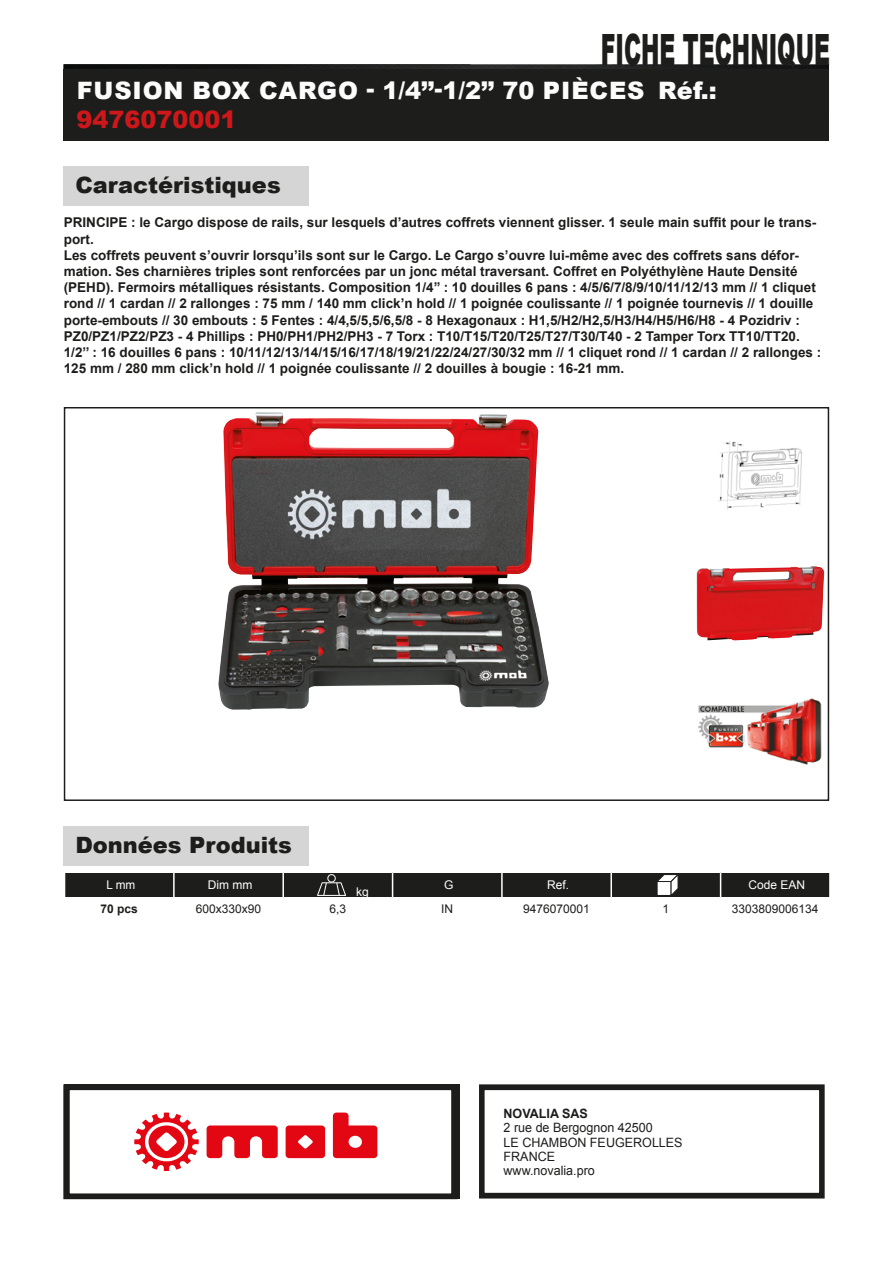
<style>
.page{position:relative;width:893px;height:1263px;background:#fff}
.page>*{position:absolute;margin:0;border:0;box-sizing:border-box;transform-origin:0 0}
.t1{font:900 43.2px "Arial";color:#1d1d1b;scale:.51 1}
.t2{font:900 24px "Arial";letter-spacing:.035em;color:#fcfcfc}
.t3{font:900 24px "Arial";color:#cd171a}
.t4{font:900 22.5px "Arial";color:#1d1d1b}
.t5{font:700 13.5px/16.2px "Arial";color:#1d1d1b}
.t6{font:12.9px/14.2px "Arial";color:#1d1d1b}
.t7{font:700 12.9px "Arial";color:#1d1d1b}
.t8{font:12px "Arial";color:#1d1d1b}
.t9{font:12px "Arial";color:#fff}
.t10{font:700 12px "Arial";color:#1d1d1b}
</style>
<div class="page">
<img style="left:64px;top:64px;width:765px;height:5px">
<div style="left:64px;top:69px;width:765px;height:72px;background:#1d1d1b"></div>
<div style="left:479px;top:1084px;width:346px;height:114px;border:6px solid #1d1d1b"></div>
<div style="left:64px;top:166px;width:245px;height:40px;background:#d5d5d5"></div>
<div style="left:64px;top:407px;width:765px;height:394px;border:2px solid #1d1d1b"></div>
<div style="left:64px;top:826px;width:245px;height:39px;background:#d5d5d5"></div>
<svg style="left:65px;top:872px;width:765px;height:26px;background:#353534"></svg>
<img style="left:218px;top:412px;width:331px;height:298px">
<img style="left:718px;top:441px;width:84px;height:69px">
<img style="left:697px;top:566px;width:127px;height:74px">
<img style="left:698px;top:698px;width:124px;height:67px">
<div style="left:64px;top:1084px;width:393px;height:115px;border:6px solid #1d1d1b"></div>
<svg style="left:207px;top:1125px;width:71px;height:33px"></svg>
<svg style="left:286px;top:1125px;width:39px;height:33px"></svg>
<svg style="left:134px;top:1112px;width:65px;height:59px"></svg>
<svg style="left:333px;top:1112px;width:44px;height:46px"></svg>
<h1 class="t1" style="left:601px;top:18px;width:451px">FICHE TECHNIQUE</h1>
<h2 class="t2" style="left:77px;top:73px;width:642px">FUSION BOX CARGO - 1/4’’-1/2’’ 70 PIÈCES Réf.:</h2>
<h2 class="t3" style="left:76px;top:102px;width:162px">9476070001</h2>
<h3 class="t4" style="left:75px;top:168px;width:207px">Caractéristiques</h3>
<p class="t5" style="left:64px;top:215px;width:759px">PRINCIPE : le Cargo dispose de rails, sur lesquels d’autres coffrets viennent glisser. 1 seule main suffit pour le trans&shy;port.<br>Les coffrets peuvent s’ouvrir lorsqu’ils sont sur le Cargo. Le Cargo s’ouvre lui-même avec des coffrets sans défor&shy;mation. Ses charnières triples sont renforcées par un jonc métal traversant. Coffret en Polyéthylène Haute Densité (PEHD). Fermoirs métalliques résistants. Composition 1/4’’ : 10 douilles 6 pans : 4/5/6/7/8/9/10/11/12/13 mm // 1 cliquet rond // 1 cardan // 2 rallonges : 75 mm / 140 mm click’n hold // 1 poignée coulissante // 1 poignée tournevis // 1 douille porte-embouts // 30 embouts : 5 Fentes : 4/4,5/5,5/6,5/8 - 8 Hexagonaux : H1,5/H2/H2,5/H3/H4/H5/H6/H8 - 4 Pozidriv :<br>PZ0/PZ1/PZ2/PZ3 - 4 Phillips : PH0/PH1/PH2/PH3 - 7 Torx : T10/T15/T20/T25/T27/T30/T40 - 2 Tamper Torx TT10/TT20.<br>1/2’’ : 16 douilles 6 pans : 10/11/12/13/14/15/16/17/18/19/21/22/24/27/30/32 mm // 1 cliquet rond // 1 cardan // 2 rallonges :<br>125 mm / 280 mm click’n hold // 1 poignée coulissante // 2 douilles à bougie : 16-21 mm.</p>
<h3 class="t4" style="left:75px;top:828px;width:218px">Données Produits</h3>
<p class="t9" style="left:106px;top:877px;width:30px">L mm</p>
<p class="t9" style="left:208px;top:877px;width:46px">Dim mm</p>
<p class="t9" style="left:356px;top:883px;width:14px">kg</p>
<p class="t9" style="left:444px;top:877px;width:11px">G</p>
<p class="t9" style="left:547px;top:877px;width:24px">Ref.</p>
<p class="t9" style="left:749px;top:877px;width:58px">Code EAN</p>
<p class="t10" style="left:101px;top:900px;width:39px">70 pcs</p>
<p class="t8" style="left:196px;top:900px;width:67px">600x330x90</p>
<p class="t8" style="left:330px;top:900px;width:18px">6,3</p>
<p class="t8" style="left:441px;top:900px;width:13px">IN</p>
<p class="t8" style="left:523px;top:900px;width:68px">9476070001</p>
<p class="t8" style="left:663px;top:900px;width:8px">1</p>
<p class="t8" style="left:732px;top:900px;width:88px">3303809006134</p>
<p class="t7" style="left:504px;top:1105px;width:86px">NOVALIA SAS</p>
<p class="t6" style="left:504px;top:1121px;width:181px">2 rue de Bergognon 42500<br>LE CHAMBON FEUGEROLLES<br>FRANCE<br>www.novalia.pro</p>
</div>
